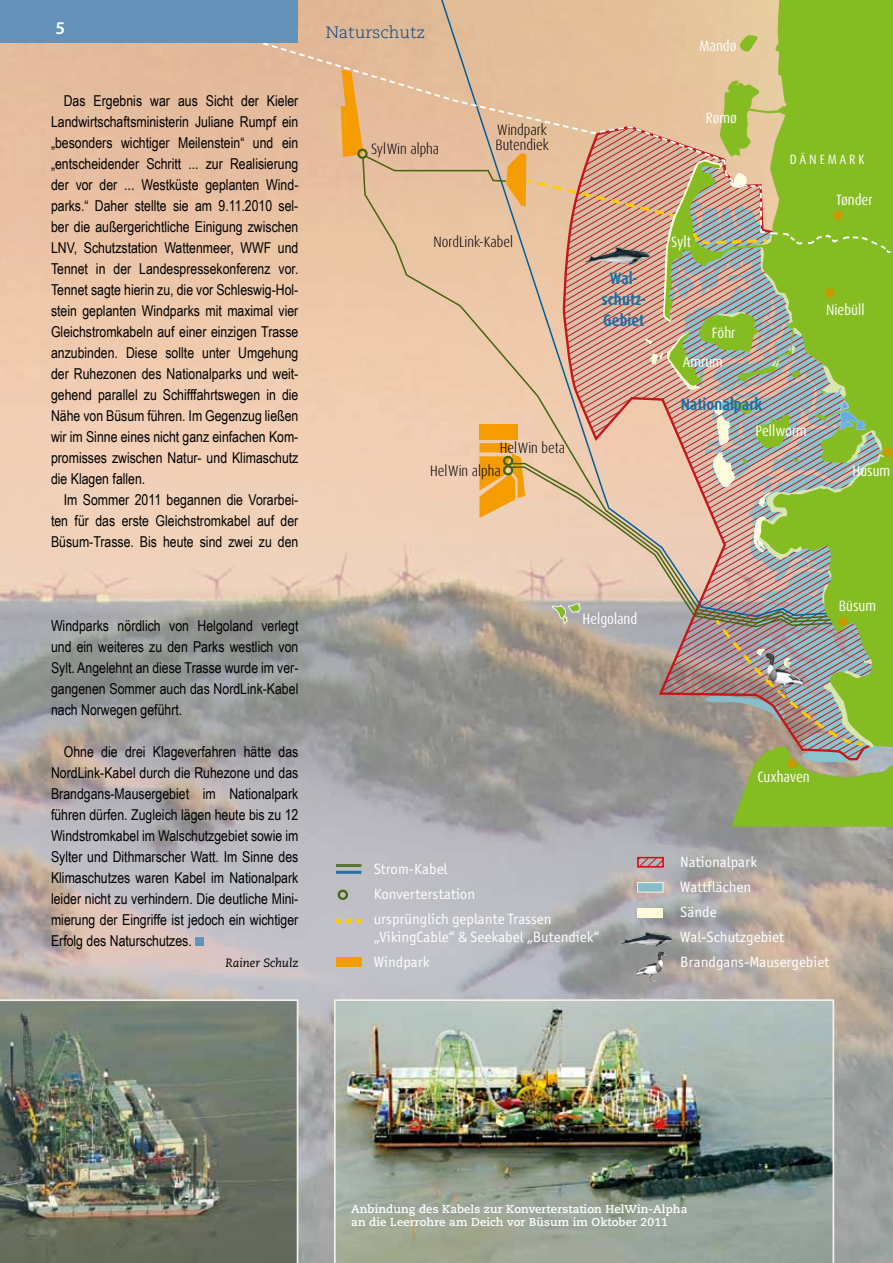
<style>
.page{position:relative;width:893px;height:1263px;background:#fff}
.page>*{position:absolute;margin:0;border:0;box-sizing:border-box;transform-origin:0 0}
.t1{font:600 18px "Myriad Pro";color:#fff}
.t2{font:700 condensed 16.5px/21px "Dax OT";color:#1771a8;text-align:center}
.t3{font:300 16.5px "Caecilia";color:#004483}
.t4{font:15px/21px "Arial Narrow";color:#000;text-align:justify}
.t5{font:15px/25.2px "Officina Sans ITC Boo OS";color:#fff}
.t6{font:condensed 15px "Dax OT";color:#fff}
.t7{font:300 condensed 15px/15px "Dax OT";color:#000}
.t8{font:condensed 13.5px "Dax OT";letter-spacing:.21em;color:#fff}
.t9{font:italic 12px "Caecilia";color:#000}
.t10{font:700 11.4px/13.5px "Caecilia";letter-spacing:.01em;color:#fff}
</style>
<div class="page">
<img style="left:0;top:0;width:893px;height:1263px">
<img style="left:334px;top:999px;width:500px;height:264px">
<img style="left:0;top:999px;width:298px;height:264px">
<svg style="left:640px;top:860px;width:21px;height:4px"></svg>
<div style="left:637px;top:857px;width:27px;height:10px;border:2px solid #e3000f"></div>
<hr style="left:336px;top:864px;width:25px;height:3px;background:#43650e">
<div style="left:336px;top:957px;width:25px;height:9px;background:#f59c00"></div>
<svg style="left:336px;top:919px;width:25px;height:4px"></svg>
<img style="left:620px;top:928px;width:54px;height:23px">
<div style="left:637px;top:882px;width:26px;height:10px;background:#8abdc9;border:1px solid #f2f2f2"></div>
<div style="left:638px;top:908px;width:25px;height:10px;background:#fffbdb"></div>
<img style="left:633px;top:949px;width:43px;height:34px">
<div style="left:438px;top:0;width:227px;height:31px;background:#e1be97"></div>
<svg style="left:665px;top:0;width:228px;height:31px;background:#b4c15f"></svg>
<svg style="left:242px;top:33px;width:651px;height:794px;background:#bfb38b"></svg>
<div style="left:338px;top:890px;width:10px;height:10px;border:2px solid #43650e;border-radius:50%"></div>
<hr style="left:336px;top:871px;width:25px;height:3px;background:#005e9e">
<div style="left:195px;top:938px;width:9px;height:8px;background:#6492ba"></div>
<div style="left:0;top:0;width:298px;height:43px;background:#6492ba"></div>
<p class="t1" style="left:56px;top:16px;width:11px">5</p>
<p class="t3" style="left:326px;top:23px;width:101px">Naturschutz</p>
<p class="t4" style="left:51px;top:90px;width:249px;text-indent:13px">Das Ergebnis war aus Sicht der Kieler Landwirtschaftsministerin Juliane Rumpf ein „besonders wichtiger Meilenstein“ und ein „entscheidender Schritt ... zur Realisierung der vor der ... Westküste geplanten Wind&shy;parks.“ Daher stellte sie am 9.11.2010 sel&shy;ber die außergerichtliche Einigung zwischen LNV, Schutzstation Wattenmeer, WWF und Tennet in der Landespressekonferenz vor.<br>Tennet sagte hierin zu, die vor Schleswig-Hol&shy;stein geplanten Windparks mit maximal vier Gleichstromkabeln auf einer einzigen Trasse anzubinden. Diese sollte unter Umgehung der Ruhezonen des Nationalparks und weit&shy;gehend parallel zu Schifffahrtswegen in die Nähe von Büsum führen. Im Gegenzug ließen wir im Sinne eines nicht ganz einfachen Kom&shy;promisses zwischen Natur- und Klimaschutz die Klagen fallen.</p>
<p class="t4" style="left:51px;top:489px;width:249px;text-indent:13px">Im Sommer 2011 begannen die Vorarbei&shy;ten für das erste Gleichstromkabel auf der Büsum-Trasse. Bis heute sind zwei zu den</p>
<p class="t7" style="left:371px;top:141px;width:70px">SylWin alpha</p>
<p class="t7" style="left:495px;top:123px;width:55px">Windpark<br>Butendiek</p>
<p class="t7" style="left:434px;top:235px;width:81px">NordLink-Kabel</p>
<p class="t7" style="left:500px;top:440px;width:67px">HelWin beta</p>
<p class="t7" style="left:430px;top:464px;width:72px">HelWin alpha</p>
<p class="t2" style="left:602px;top:268px;width:46px">Wal&shy;schutz-<br>Gebiet</p>
<p class="t4" style="left:51px;top:615px;width:249px">Windparks nördlich von Helgoland verlegt und ein weiteres zu den Parks westlich von Sylt. Angelehnt an diese Trasse wurde im ver&shy;gangenen Sommer auch das NordLink-Kabel nach Norwegen geführt.</p>
<p class="t4" style="left:51px;top:741px;width:249px;text-indent:13px">Ohne die drei Klageverfahren hätte das NordLink-Kabel durch die Ruhezone und das Brandgans-Mausergebiet im Nationalpark führen dürfen. Zugleich lägen heute bis zu 12<br>Windstromkabel im Walschutzgebiet sowie im Sylter und Dithmarscher Watt. Im Sinne des Klimaschutzes waren Kabel im Nationalpark leider nicht zu verhindern. Die deutliche Mini&shy;mierung der Eingriffe ist jedoch ein wichtiger Erfolg des Naturschutzes.</p>
<p class="t9" style="left:226px;top:956px;width:74px">Rainer Schulz</p>
<p class="t6" style="left:583px;top:609px;width:56px">Helgoland</p>
<p class="t5" style="left:374px;top:856px;width:180px">Strom-Kabel<br>Konverterstation ursprünglich geplante Trassen</p>
<p class="t5" style="left:374px;top:924px;width:227px">„VikingCable“ &amp; Seekabel „Butendiek“<br>Windpark</p>
<p class="t6" style="left:699px;top:36px;width:39px">Mandø</p>
<p class="t6" style="left:706px;top:109px;width:33px">Rømø</p>
<p class="t6" style="left:671px;top:232px;width:21px">Sylt</p>
<p class="t6" style="left:712px;top:324px;width:25px">Föhr</p>
<p class="t6" style="left:683px;top:352px;width:41px">Amrum</p>
<p class="t2" style="left:681px;top:393px;width:83px">Nationalpark</p>
<p class="t8" style="left:790px;top:151px;width:76px">DÄNEMARK</p>
<p class="t6" style="left:836px;top:190px;width:38px">Tønder</p>
<p class="t6" style="left:826px;top:300px;width:40px">Niebüll</p>
<p class="t6" style="left:755px;top:421px;width:53px">Pellworm</p>
<p class="t6" style="left:853px;top:462px;width:39px">Husum</p>
<p class="t6" style="left:839px;top:597px;width:39px">Büsum</p>
<p class="t6" style="left:757px;top:767px;width:54px">Cuxhaven</p>
<p class="t5" style="left:680px;top:849px;width:151px">Nationalpark<br>Wattflächen<br>Sände<br>Wal-Schutzgebiet<br>Brandgans-Mausergebiet</p>
<p class="t10" style="left:351px;top:1202px;width:338px">Anbindung des Kabels zur Konverterstation HelWin-Alpha an die Leerrohre am Deich vor Büsum im Oktober 2011</p>
</div>
